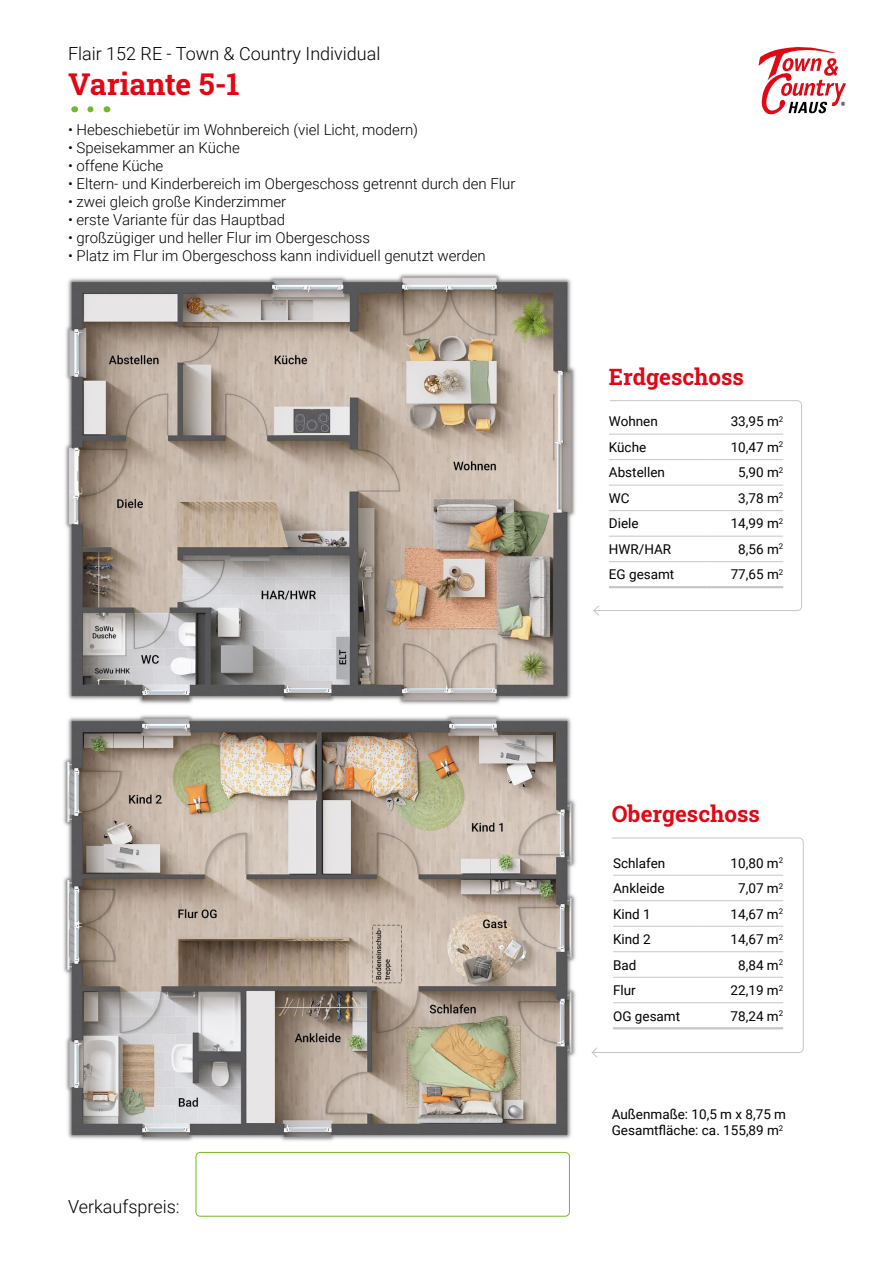
<style>
.page{position:relative;width:893px;height:1263px;background:#fff}
.page>*{position:absolute;margin:0;border:0;box-sizing:border-box;transform-origin:0 0}
.t1{font:30px "Roboto Slab";color:#e30613}
.t2{font:22.5px "Roboto Slab";color:#e30613}
.t3{font:300 18px "Roboto";color:#000}
.t4{font:300 15px "Roboto";color:#000}
.t5{font:13.5px/16.2px "Roboto";color:#000}
</style>
<div class="page">
<svg style="left:758px;top:47px;width:88px;height:67px"></svg>
<img style="left:65px;top:274px;width:511px;height:431px">
<img style="left:63px;top:715px;width:513px;height:426px">
<svg style="left:593px;top:400px;width:209px;height:216px"></svg>
<hr style="left:609px;top:510px;width:98px;height:1px;background:#c6c6c6">
<hr style="left:707px;top:510px;width:76px;height:1px;background:#c6c6c6">
<hr style="left:609px;top:434px;width:98px;height:1px;background:#c6c6c6">
<hr style="left:707px;top:434px;width:76px;height:1px;background:#c6c6c6">
<hr style="left:609px;top:459px;width:98px;height:1px;background:#c6c6c6">
<hr style="left:609px;top:485px;width:98px;height:1px;background:#c6c6c6">
<hr style="left:707px;top:459px;width:76px;height:1px;background:#c6c6c6">
<hr style="left:707px;top:485px;width:76px;height:1px;background:#c6c6c6">
<hr style="left:609px;top:536px;width:98px;height:1px;background:#c6c6c6">
<hr style="left:707px;top:536px;width:76px;height:1px;background:#c6c6c6">
<hr style="left:609px;top:561px;width:98px;height:1px;background:#c6c6c6">
<hr style="left:707px;top:561px;width:76px;height:1px;background:#c6c6c6">
<hr style="left:609px;top:586px;width:98px;height:2px;background:#c6c6c6">
<hr style="left:707px;top:586px;width:76px;height:2px;background:#c6c6c6">
<svg style="left:598px;top:837px;width:206px;height:216px"></svg>
<svg style="left:591px;top:1047px;width:7px;height:11px"></svg>
<hr style="left:613px;top:875px;width:85px;height:1px;background:#c6c6c6">
<hr style="left:613px;top:900px;width:85px;height:1px;background:#c6c6c6">
<hr style="left:698px;top:875px;width:85px;height:1px;background:#c6c6c6">
<hr style="left:698px;top:900px;width:85px;height:1px;background:#c6c6c6">
<hr style="left:613px;top:926px;width:85px;height:1px;background:#c6c6c6">
<hr style="left:698px;top:926px;width:85px;height:1px;background:#c6c6c6">
<hr style="left:613px;top:951px;width:85px;height:1px;background:#c6c6c6">
<hr style="left:698px;top:951px;width:85px;height:1px;background:#c6c6c6">
<hr style="left:613px;top:977px;width:85px;height:1px;background:#c6c6c6">
<hr style="left:698px;top:977px;width:85px;height:1px;background:#c6c6c6">
<hr style="left:613px;top:1002px;width:85px;height:1px;background:#c6c6c6">
<hr style="left:698px;top:1002px;width:85px;height:1px;background:#c6c6c6">
<hr style="left:613px;top:1027px;width:85px;height:2px;background:#c6c6c6">
<hr style="left:698px;top:1027px;width:85px;height:2px;background:#c6c6c6">
<svg style="left:90px;top:106px;width:4px;height:6px"></svg>
<div style="left:196px;top:1152px;width:374px;height:64px;border:1px solid #76b82a;border-radius:4px"></div>
<p class="t3" style="left:68px;top:41px;width:314px">Flair 152 RE - Town &amp; Country Individual</p>
<h1 class="t1" style="left:68px;top:63px;width:173px">Variante 5-1</h1>
<p class="t4" style="left:68px;top:119px;width:352px">• Hebeschiebetür im Wohnbereich (viel Licht, modern)</p>
<p class="t4" style="left:68px;top:137px;width:173px">• Speisekammer an Küche</p>
<p class="t4" style="left:68px;top:155px;width:97px">• offene Küche</p>
<p class="t4" style="left:68px;top:173px;width:449px">• Eltern- und Kinderbereich im Obergeschoss getrennt durch den Flur</p>
<p class="t4" style="left:68px;top:191px;width:220px">• zwei gleich große Kinderzimmer</p>
<p class="t4" style="left:68px;top:209px;width:219px">• erste Variante für das Hauptbad</p>
<p class="t4" style="left:68px;top:227px;width:303px">• großzügiger und heller Flur im Obergeschoss</p>
<p class="t4" style="left:68px;top:245px;width:419px">• Platz im Flur im Obergeschoss kann individuell genutzt werden</p>
<p class="t3" style="left:68px;top:1194px;width:113px">Verkaufspreis:</p>
<h2 class="t2" style="left:609px;top:362px;width:136px">Erdgeschoss</h2>
<p class="t5" style="left:609px;top:413px;width:50px">Wohnen</p>
<p class="t5" style="left:731px;top:413px;width:54px">33,95 m<sup>2</sup></p>
<p class="t5" style="left:609px;top:438px;width:39px">Küche</p>
<p class="t5" style="left:731px;top:438px;width:54px">10,47 m<sup>2</sup></p>
<p class="t5" style="left:609px;top:464px;width:58px">Abstellen</p>
<p class="t5" style="left:738px;top:464px;width:46px">5,90 m<sup>2</sup></p>
<p class="t5" style="left:609px;top:489px;width:22px">WC</p>
<p class="t5" style="left:738px;top:489px;width:46px">3,78 m<sup>2</sup></p>
<p class="t5" style="left:609px;top:515px;width:31px">Diele</p>
<p class="t5" style="left:731px;top:515px;width:54px">14,99 m<sup>2</sup></p>
<p class="t5" style="left:609px;top:541px;width:64px">HWR/HAR</p>
<p class="t5" style="left:738px;top:541px;width:46px">8,56 m<sup>2</sup></p>
<p class="t5" style="left:609px;top:566px;width:67px">EG gesamt</p>
<p class="t5" style="left:731px;top:566px;width:54px">77,65 m<sup>2</sup></p>
<h2 class="t2" style="left:612px;top:798px;width:150px">Obergeschoss</h2>
<p class="t5" style="left:613px;top:854px;width:54px">Schlafen</p>
<p class="t5" style="left:731px;top:854px;width:54px">10,80 m<sup>2</sup></p>
<p class="t5" style="left:613px;top:880px;width:53px">Ankleide</p>
<p class="t5" style="left:738px;top:880px;width:46px">7,07 m<sup>2</sup></p>
<p class="t5" style="left:613px;top:905px;width:39px">Kind 1</p>
<p class="t5" style="left:731px;top:905px;width:54px">14,67 m<sup>2</sup></p>
<p class="t5" style="left:613px;top:931px;width:39px">Kind 2</p>
<p class="t5" style="left:731px;top:931px;width:54px">14,67 m<sup>2</sup></p>
<p class="t5" style="left:613px;top:956px;width:25px">Bad</p>
<p class="t5" style="left:738px;top:956px;width:46px">8,84 m<sup>2</sup></p>
<p class="t5" style="left:613px;top:982px;width:24px">Flur</p>
<p class="t5" style="left:731px;top:982px;width:54px">22,19 m<sup>2</sup></p>
<p class="t5" style="left:613px;top:1007px;width:69px">OG gesamt</p>
<p class="t5" style="left:731px;top:1007px;width:54px">78,24 m<sup>2</sup></p>
<p class="t5" style="left:612px;top:1106px;width:176px">Außenmaße: 10,5 m x 8,75 m<br>Gesamtfläche: ca. 155,89 m<sup>2</sup></p>
</div>
